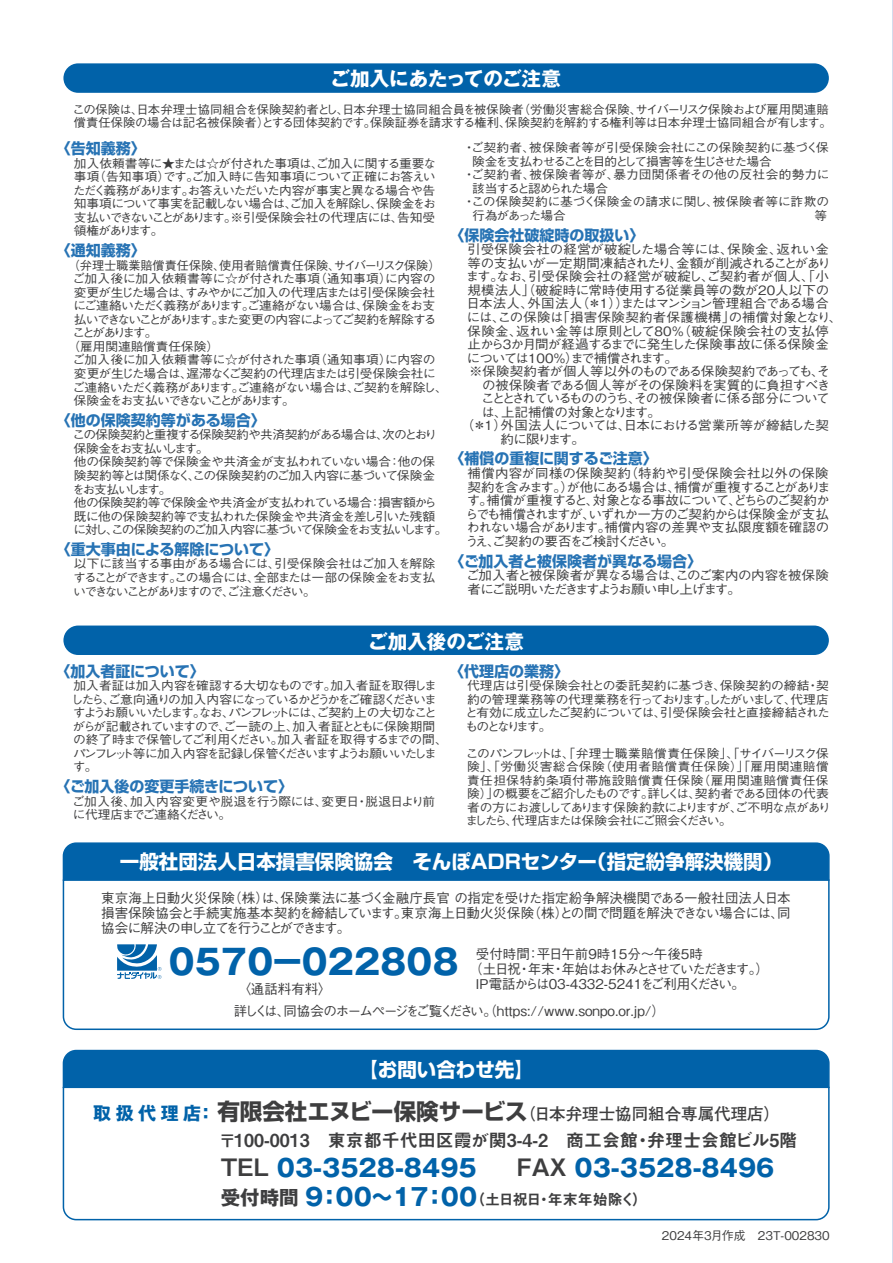
<style>
.page{position:relative;width:893px;height:1263px;background:#fff}
.page>*{position:absolute;margin:0;border:0;box-sizing:border-box;transform-origin:0 0}
.t1{font:700 34.5px "Gothic MB101 Pro";letter-spacing:-.24em;color:#0162a9}
.t2{font:700 24px "Gothic MB101 Pro";color:#0162a9}
.t3{font:700 19.5px "Shin Go Pro";color:#fff}
.t4{font:700 19.5px "Gothic MB101 Pro";color:#fff}
.t5{font:18px "Midashi Go Pro MB31";color:#3e3e3f}
.t6{font:700 16.5px "Futo Go B101 Pro";color:#3e3e3f}
.t7{font:700 15px "Shin Go Pro";color:#2773b4}
.t8{font:15px "Midashi Go Pro MB31";letter-spacing:-.04em;color:#3e3e3f}
.t9{font:500 13.5px/15px "Gothic BBB Pro";letter-spacing:-.07em;color:#3e3e3f;text-align:justify}
.t10{font:500 13.5px "Gothic BBB Pro";letter-spacing:-.035em;color:#3e3e3f}
.t11{font:500 13.5px "Gothic BBB Pro";letter-spacing:-.115em;color:#3e3e3f}
.t12{font:500 13.5px "Gothic BBB Pro";color:#3e3e3f}
.t13{font:500 12.9px/13.5px "Gothic BBB Pro";letter-spacing:-.04em;color:#3e3e3f;scale:1.05 1}
.t14{font:500 12.9px "Gothic BBB Pro";letter-spacing:.025em;color:#3e3e3f;scale:1.05 1}
.t15{font:500 12.9px "Gothic BBB Pro";letter-spacing:.005em;color:#3e3e3f;scale:1.05 1}
.t16{font:500 12.9px/13.5px "Gothic BBB Pro";letter-spacing:-.075em;color:#3e3e3f;scale:1.05 1}
.t17{font:500 12.9px "Gothic BBB Pro";letter-spacing:-.07em;color:#3e3e3f;scale:1.05 1}
.t18{font:500 12.9px "Gothic BBB Pro";letter-spacing:.01em;color:#3e3e3f;scale:1.05 1}
.t19{font:500 12.9px "Gothic BBB Pro";letter-spacing:-.06em;color:#3e3e3f;scale:1.05 1}
.t20{font:500 12.9px "Gothic BBB Pro";letter-spacing:-.02em;color:#3e3e3f;scale:1.05 1}
.t21{font:500 12.9px "Gothic BBB Pro";letter-spacing:-.09em;color:#3e3e3f;scale:1.05 1}
.t22{font:500 12.9px "Gothic BBB Pro";letter-spacing:-.095em;color:#3e3e3f;scale:1.05 1}
.t23{font:500 12.15px/13.5px "Gothic BBB Pro";letter-spacing:-.05em;color:#3e3e3f;text-align:justify;scale:1.05 1}
.t24{font:500 12.15px/13.5px "Gothic BBB Pro";letter-spacing:-.11em;color:#3e3e3f;scale:1.05 1}
.t25{font:500 12.15px/13.5px "Gothic BBB Pro";letter-spacing:-.01em;color:#3e3e3f;scale:1.05 1}
.t26{font:500 12.15px/13.5px "Gothic BBB Pro";color:#3e3e3f}
.t27{font:500 12.15px "Gothic BBB Pro";letter-spacing:.015em;color:#3e3e3f;scale:1.05 1}
.t28{font:500 12.15px "Gothic BBB Pro";letter-spacing:-.01em;color:#3e3e3f}
.t29{font:500 12.15px "Gothic BBB Pro";letter-spacing:-.145em;color:#3e3e3f;scale:1.05 1}
.t30{font:500 12.15px "Gothic BBB Pro";letter-spacing:-.07em;color:#3e3e3f;scale:1.05 1}
.t31{font:500 12.15px "Gothic BBB Pro";letter-spacing:.01em;color:#3e3e3f;scale:1.05 1}
.t32{font:500 12.15px "Gothic BBB Pro";letter-spacing:.025em;color:#3e3e3f;scale:1.05 1}
.t33{font:500 12.15px "Gothic BBB Pro";color:#3e3e3f;scale:1.05 1}
.t34{font:500 12.15px "Gothic BBB Pro";letter-spacing:-.135em;color:#3e3e3f;scale:1.05 1}
.t35{font:500 12.15px "Gothic BBB Pro";letter-spacing:-.15em;color:#3e3e3f;scale:1.05 1}
.t36{font:500 12.15px "Gothic BBB Pro";letter-spacing:-.13em;color:#3e3e3f;scale:1.05 1}
.t37{font:500 12.15px "Gothic BBB Pro";letter-spacing:-.08em;color:#3e3e3f;scale:1.05 1}
.t38{font:500 12.15px "Gothic BBB Pro";letter-spacing:-.23em;color:#3e3e3f;scale:1.05 1}
.t39{font:500 12px "Gothic BBB Pro";color:#3e3e3f}
.s1{font-family:"Gothic MB101 Pro";font-size:18px;color:#0162a9}
.s2{font-family:"Shin Go Pro";font-size:22.5px}
.s3{font-family:"Shin Go Pro";font-weight:500;font-size:16.2px}
.s4{font-family:"Midashi Go Pro MB31";font-weight:400;color:#3e3e3f}
.s5{font-family:"Gothic MB101 Pro";font-weight:700;font-size:19.5px}
.s6{font-family:"Gothic MB101 Pro";font-weight:700;font-size:24px;color:#0162a9}
</style>
<div class="page">
<hr style="left:892px;top:0;width:1px;height:1263px;background:#d4dced">
<svg style="left:62px;top:1089px;width:768px;height:132px"></svg>
<div style="left:62px;top:1049px;width:768px;height:40px;background:#0162a9"></div>
<svg style="left:62px;top:881px;width:768px;height:149px"></svg>
<div style="left:62px;top:842px;width:768px;height:39px;background:#0162a9"></div>
<div style="left:63px;top:63px;width:766px;height:30px;background:#0162a9;border-radius:15px"></div>
<div style="left:63px;top:625px;width:766px;height:30px;background:#0162a9;border-radius:15px"></div>
<svg style="left:117px;top:944px;width:45px;height:35px"></svg>
<h3 class="t4" style="left:330px;top:63px;width:232px">ご加入にあたってのご注意</h3>
<p class="t26" style="left:73px;top:101px;width:761px">この保険は、日本弁理士協同組合を保険契約者とし、日本弁理士協同組合員を被保険者（労働災害総合保険、サイバーリスク保険および雇用関連賠償責任保険の場合は記名被保険者）とする団体契約です。保険証券を請求する権利、保険契約を解約する権利等は日本弁理士協同組合が有します。</p>
<p class="t7" style="left:56px;top:137px;width:91px">〈告知義務〉</p>
<p class="t23" style="left:73px;top:155px;width:348px">加入依頼書等に★または☆が付された事項は、ご加入に関する重要な事項（告知事項）です。ご加入時に告知事項について正確にお答えいただく義務があります。お答えいただいた内容が事実と異なる場合や告知事項について事実を記載しない場合は、ご加入を解除し、保険金をお支払いできないことがあります。※引受保険会社の代理店には、告知受領権があります。</p>
<p class="t7" style="left:56px;top:239px;width:91px">〈通知義務〉</p>
<p class="t28" style="left:68px;top:256px;width:374px">（弁理士職業賠償責任保険、使用者賠償責任保険、サイバーリスク保険）</p>
<p class="t27" style="left:73px;top:269px;width:347px">ご加入後に加入依頼書等に☆が付された事項（通知事項）に内容の</p>
<p class="t30" style="left:74px;top:283px;width:346px">変更が生じた場合は、すみやかにご加入の代理店または引受保険会社</p>
<p class="t23" style="left:73px;top:298px;width:346px">にご連絡いただく義務があります。ご連絡がない場合は、保険金をお支</p>
<p class="t29" style="left:74px;top:310px;width:347px">払いできないことがあります。また変更の内容によってご契約を解除する</p>
<p class="t38" style="left:73px;top:323px;width:82px">ことがあります。</p>
<p class="t25" style="left:68px;top:338px;width:146px">（雇用関連賠償責任保険）</p>
<p class="t27" style="left:73px;top:350px;width:347px">ご加入後に加入依頼書等に☆が付された事項（通知事項）に内容の</p>
<p class="t23" style="left:74px;top:365px;width:346px">変更が生じた場合は、遅滞なくご契約の代理店または引受保険会社に</p>
<p class="t23" style="left:73px;top:379px;width:359px">ご連絡いただく義務があります。ご連絡がない場合は、ご契約を解除し、</p>
<p class="t35" style="left:74px;top:391px;width:212px">保険金をお支払いできないことがあります。</p>
<p class="t7" style="left:56px;top:408px;width:211px">〈他の保険契約等がある場合〉</p>
<p class="t23" style="left:72px;top:427px;width:359px;text-align:left">この保険契約と重複する保険契約や共済契約がある場合は、次のとおり保険金をお支払いします。<br>他の保険契約等で保険金や共済金が支払われていない場合：他の保険契約等とは関係なく、この保険契約のご加入内容に基づいて保険金をお支払いします。<br>他の保険契約等で保険金や共済金が支払われている場合：損害額から既に他の保険契約等で支払われた保険金や共済金を差し引いた残額に対し、この保険契約のご加入内容に基づいて保険金をお支払いします。</p>
<p class="t7" style="left:56px;top:537px;width:225px">〈重大事由による解除について〉</p>
<p class="t23" style="left:73px;top:556px;width:346px">以下に該当する事由がある場合には、引受保険会社はご加入を解除することができます。この場合には、全部または一部の保険金をお支払いできないことがありますので、ご注意ください。</p>
<p class="t31" style="left:463px;top:138px;width:350px">・ご契約者、被保険者等が引受保険会社にこの保険契約に基づく保</p>
<p class="t34" style="left:472px;top:152px;width:287px">険金を支払わせることを目的として損害等を生じさせた場合</p>
<p class="t32" style="left:463px;top:165px;width:351px">・ご契約者、被保険者等が、暴力団関係者その他の反社会的勢力に</p>
<p class="t36" style="left:472px;top:179px;width:131px">該当すると認められた場合</p>
<p class="t33" style="left:463px;top:192px;width:350px">・この保険契約に基づく保険金の請求に関し、被保険者等に詐欺の</p>
<p class="t37" style="left:472px;top:206px;width:103px">行為があった場合　</p>
<p class="t7" style="left:449px;top:223px;width:196px">〈保険会社破綻時の取扱い〉</p>
<p class="t15" style="left:467px;top:239px;width:346px">引受保険会社の経営が破綻した場合等には、保険金、返れい金</p>
<p class="t17" style="left:467px;top:253px;width:348px">等の支払いが一定期間凍結されたり、金額が削減されることがあり</p>
<p class="t18" style="left:466px;top:266px;width:347px">ます。なお、引受保険会社の経営が破綻し、ご契約者が個人、「小</p>
<p class="t15" style="left:467px;top:280px;width:346px">規模法人」（破綻時に常時使用する従業員等の数が20人以下の</p>
<p class="t13" style="left:466px;top:295px;width:347px">日本法人、外国法人（＊1））またはマンション管理組合である場合</p>
<p class="t14" style="left:467px;top:307px;width:359px">には、この保険は「損害保険契約者保護機構」の補償対象となり、</p>
<p class="t14" style="left:467px;top:320px;width:346px">保険金、返れい金等は原則として80％（破綻保険会社の支払停</p>
<p class="t19" style="left:467px;top:334px;width:346px">止から3か月間が経過するまでに発生した保険事故に係る保険金</p>
<p class="t22" style="left:467px;top:347px;width:202px">については100％）まで補償されます。</p>
<p class="t20" style="left:469px;top:361px;width:345px">※保険契約者が個人等以外のものである保険契約であっても、そ</p>
<p class="t13" style="left:482px;top:376px;width:333px">の被保険者である個人等がその保険料を実質的に負担すべき</p>
<p class="t21" style="left:481px;top:388px;width:334px">こととされているもののうち、その被保険者に係る部分について</p>
<p class="t13" style="left:482px;top:403px;width:172px">は、上記補償の対象となります。</p>
<p class="t13" style="left:461px;top:417px;width:352px">（＊1）外国法人については、日本における営業所等が締結した契</p>
<p class="t13" style="left:500px;top:430px;width:82px">約に限ります。</p>
<p class="t7" style="left:449px;top:447px;width:210px">〈補償の重複に関するご注意〉</p>
<p class="t13" style="left:465px;top:465px;width:350px">補償内容が同様の保険契約（特約や引受保険会社以外の保険契約を含みます。）が他にある場合は、補償が重複することがあります。補償が重複すると、対象となる事故について、どちらのご契約からでも補償されますが、いずれか一方のご契約からは保険金が支払われない場合があります。補償内容の差異や支払限度額を確認のうえ、ご契約の要否をご検討ください。</p>
<p class="t7" style="left:449px;top:549px;width:254px">〈ご加入者と被保険者が異なる場合〉</p>
<p class="t16" style="left:466px;top:567px;width:347px">ご加入者と被保険者が異なる場合は、このご案内の内容を被保険者にご説明いただきますようお願い申し上げます。</p>
<h3 class="t4" style="left:368px;top:625px;width:157px">ご加入後のご注意</h3>
<p class="t7" style="left:55px;top:659px;width:151px">〈加入者証について〉</p>
<p class="t24" style="left:71px;top:677px;width:361px">加入者証は加入内容を確認する大切なものです。加入者証を取得しましたら、ご意向通りの加入内容になっているかどうかをご確認くださいますようお願いいたします。なお、パンフレットには、ご契約上の大切なことがらが記載されていますので、ご一読の上、加入者証とともに保険期間の終了時まで保管してご利用ください。加入者証を取得するまでの間、パンフレット等に加入内容を記録し保管くださいますようお願いいたします。</p>
<p class="t7" style="left:55px;top:775px;width:239px">〈ご加入後の変更手続きについて〉</p>
<p class="t23" style="left:72px;top:793px;width:347px">ご加入後、加入内容変更や脱退を行う際には、変更日・脱退日より前に代理店までご連絡ください。</p>
<p class="t7" style="left:449px;top:659px;width:121px">〈代理店の業務〉</p>
<p class="t23" style="left:465px;top:677px;width:349px">代理店は引受保険会社との委託契約に基づき、保険契約の締結・契約の管理業務等の代理業務を行っております。したがいまして、代理店と有効に成立したご契約については、引受保険会社と直接締結されたものとなります。</p>
<p class="t25" style="left:465px;top:745px;width:349px">このパンフレットは、「弁理士職業賠償責任保険」、「サイバーリスク保険」、「労働災害総合保険（使用者賠償責任保険）」「雇用関連賠償責任担保特約条項付帯施設賠償責任保険（雇用関連賠償責任保険）」の概要をご紹介したものです。詳しくは、契約者である団体の代表者の方にお渡ししてあります保険約款によりますが、ご不明な点がありましたら、代理店または保険会社にご照会ください。</p>
<h3 class="t3" style="left:120px;top:846px;width:664px">一般社団法人日本損害保険協会　そんぽＡＤＲセンター（指定紛争解決機関）</h3>
<p class="t9" style="left:101px;top:889px;width:691px">東京海上日動火災保険（株）は、保険業法に基づく金融庁長官 の指定を受けた指定紛争解決機関である一般社団法人日本損害保険協会と手続実施基本契約を締結しています。東京海上日動火災保険（株）との間で問題を解決できない場合には、同協会に解決の申し立てを行うことができます。</p>
<p class="t12" style="left:476px;top:943px;width:229px">受付時間：平日午前9時15分～午後5時</p>
<p class="t11" style="left:469px;top:958px;width:301px">（土日祝・年末・年始はお休みとさせていただきます。）</p>
<p class="t10" style="left:476px;top:973px;width:270px">IP電話からは03-4332-5241をご利用ください。</p>
<p class="t9" style="left:234px;top:1001px;width:433px">詳しくは、同協会のホームページをご覧ください。（https://www.sonpo.or.jp/）</p>
<h1 class="t1" style="left:164px;top:933px;width:300px">０５７０－０２２８０８</h1>
<p class="t9" style="left:237px;top:979px;width:96px">〈通話料有料〉</p>
<h3 class="t3" style="left:358px;top:1054px;width:177px">【お問い合わせ先】</h3>
<h3 class="t6" style="left:93px;top:1100px;width:689px"><span class="s1">取扱代理店：</span><span class="s2">有限会社エヌビー保険サービス</span>（日本弁理士協同組合専属代理店）</h3>
<h3 class="t5" style="left:218px;top:1126px;width:580px"><span class="s3">〒</span>100-0013　東京都千代田区霞が関3-4-2　商工会館・弁理士会館ビル5階</h3>
<h2 class="t2" style="left:217px;top:1147px;width:261px"><span class="s4">ＴＥＬ</span>03-3528-8495</h2>
<h2 class="t2" style="left:512px;top:1147px;width:264px"><span class="s4">ＦＡＸ</span> 03-3528-8496</h2>
<p class="t8" style="left:221px;top:1187px;width:428px"><span class="s5">受付時間</span> <span class="s6">9：00～17：00</span>（土日祝日・年末年始除く）</p>
<p class="t39" style="left:662px;top:1226px;width:169px">2024年3月作成　23T-002830</p>
</div>
